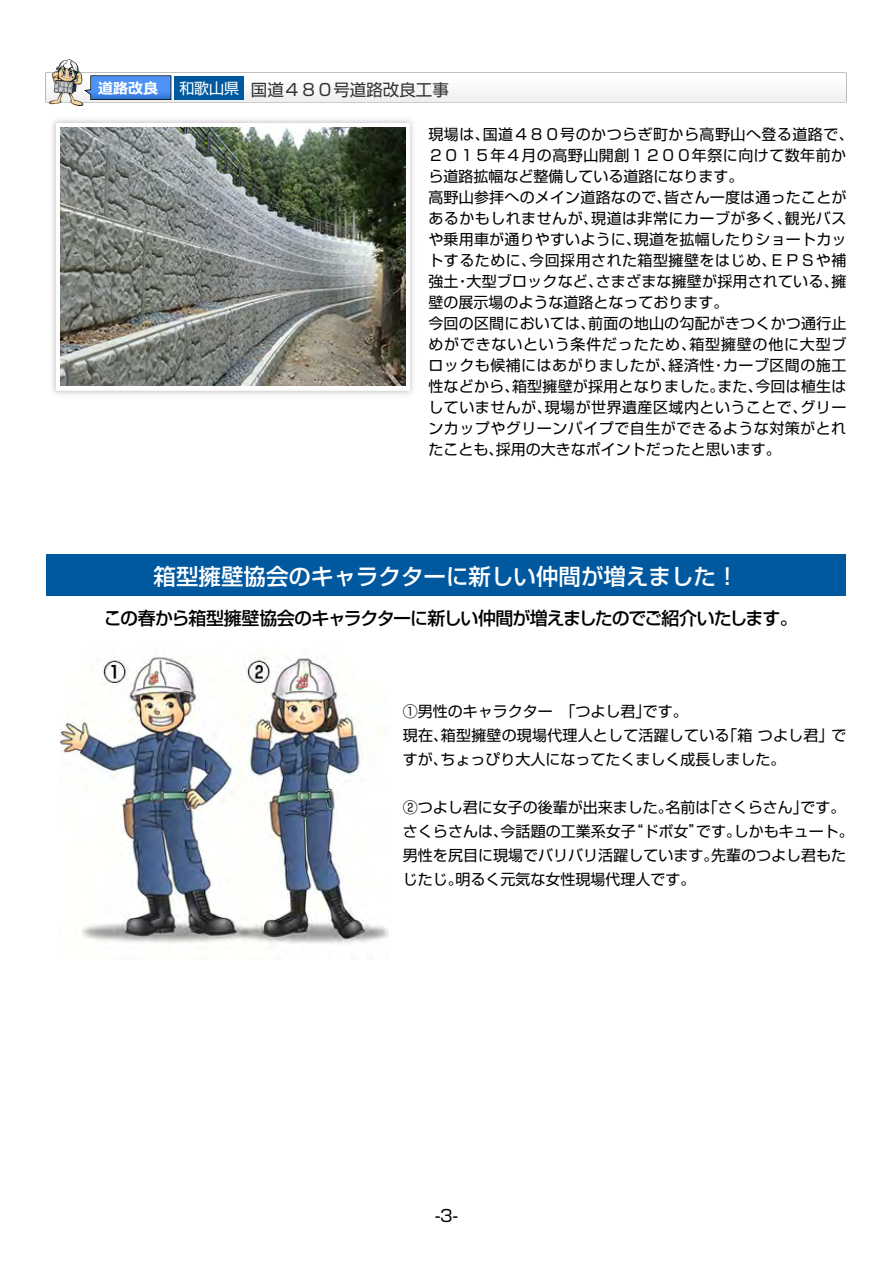
<style>
.page{position:relative;width:893px;height:1263px;background:#fff}
.page>*{position:absolute;margin:0;border:0;box-sizing:border-box;transform-origin:0 0}
.t1{font:500 22.5px "Shin Go Pro";color:#fff}
.t2{font:500 18px "Shin Go Pro";letter-spacing:-.055em;color:#000}
.t3{font:16.5px "Shin Go Pro";color:#323232}
.t4{font:16.5px "Shin Go Pro";color:#000}
.t5{font:15px/21px "Shin Go Pro";letter-spacing:.015em;color:#000}
.t6{font:700 15px "Meiryo";color:#fff}
.s1{font-size:15px;color:#fff}
</style>
<div class="page">
<div style="left:46px;top:73px;width:800px;height:28px;background:#f9f9f9"></div>
<img style="left:49px;top:59px;width:35px;height:46px">
<svg style="left:82px;top:75px;width:90px;height:26px;background:#5c91df"></svg>
<div style="left:175px;top:76px;width:69px;height:23px;background:#00589f"></div>
<div style="left:47px;top:555px;width:799px;height:41px;background:#00589f"></div>
<img style="left:61px;top:128px;width:344px;height:258px">
<img style="left:60px;top:656px;width:328px;height:288px">
<p class="t6" style="left:98px;top:78px;width:61px">道路改良</p>
<p class="t3" style="left:179px;top:76px;width:271px"><span class="s1">和歌山県</span> 国道４８０号道路改良工事</p>
<p class="t5" style="left:428px;top:122px;width:427px">現場は、国道４８０号のかつらぎ町から高野山へ登る道路で、<br>２０１５年４月の高野山開創１２００年祭に向けて数年前から道路拡幅など整備している道路になります。<br>高野山参拝へのメイン道路なので、皆さん一度は通ったことがあるかもしれませんが、現道は非常にカーブが多く、観光バスや乗用車が通りやすいように、現道を拡幅したりショートカットするために、今回採用された箱型擁壁をはじめ、ＥＰＳや補強土・大型ブロックなど、さまざまな擁壁が採用されている、擁壁の展示場のような道路となっております。<br>今回の区間においては、前面の地山の勾配がきつくかつ通行止めができないという条件だったため、箱型擁壁の他に大型ブロックも候補にはあがりましたが、経済性・カーブ区間の施工性などから、箱型擁壁が採用となりました。また、今回は植生はしていませんが、現場が世界遺産区域内ということで、グリーンカップやグリーンパイプで自生ができるような対策がとれたことも、採用の大きなポイントだったと思います。</p>
<h1 class="t1" style="left:154px;top:558px;width:586px">箱型擁壁協会のキャラクターに新しい仲間が増えました！</h1>
<p class="t2" style="left:104px;top:603px;width:695px">この春から箱型擁壁協会のキャラクターに新しい仲間が増えましたのでご紹介いたします。</p>
<p class="t5" style="left:403px;top:697px;width:445px;line-height:24px">①男性のキャラクター　「つよし君」です。<br>現在、箱型擁壁の現場代理人として活躍している「箱 つよし君」ですが、ちょっぴり大人になってたくましく成長しました。</p>
<p class="t5" style="left:403px;top:793px;width:452px;line-height:24px">②つよし君に女子の後輩が出来ました。名前は「さくらさん」です。さくらさんは、今話題の工業系女子“ドボ女”です。しかもキュート。男性を尻目に現場でバリバリ活躍しています。先輩のつよし君もたじたじ。明るく元気な女性現場代理人です。</p>
<p class="t4" style="left:435px;top:1202px;width:24px">-3-</p>
</div>
